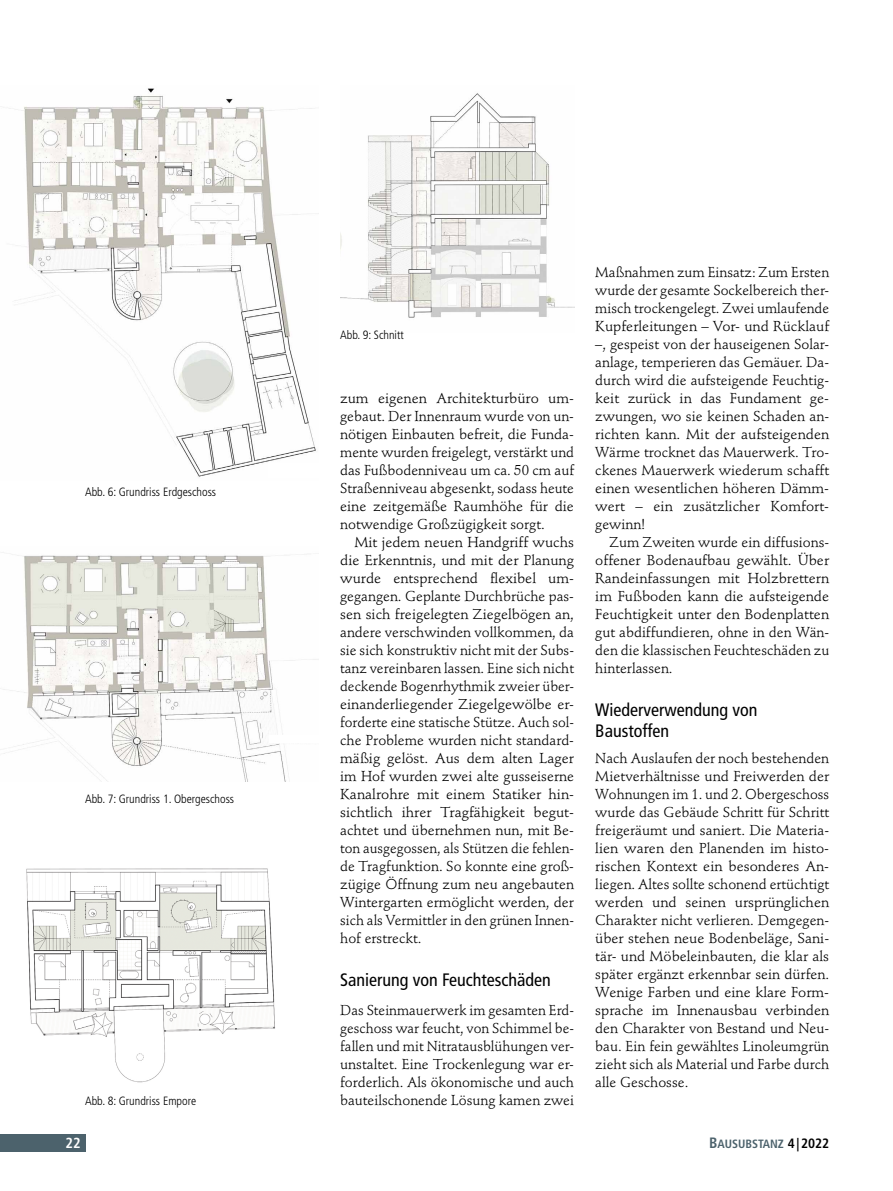
<style>
.page{position:relative;width:893px;height:1191px;background:#fff}
.page>*{position:absolute;margin:0;border:0;box-sizing:border-box;transform-origin:0 0}
.Ü1{font:condensed 18px/21.6px "Frutiger LT Std";color:#000}
.t1{font:700 condensed 14.55px "Frutiger LT Std";color:#fff}
.Grundschrift_ohne_Ei{font:14.25px/18px "Stempel Schneidler Std";color:#000;text-align:justify}
.Grundschrift_mit_Ein{font:14.25px/18px "Stempel Schneidler Std";color:#000;text-align:justify}
.Bild-_Infotext{font:300 condensed 12px "Frutiger LT Std";color:#000}
.t2{font:12px "Frutiger LT Std Bold Cn SC800";color:#4c626c}
.s1{font-size:15px}
.s2{font-size:13.5px;color:#000}
</style>
<div class="page">
<div style="left:0;top:1134px;width:85px;height:17px;background:#4c626c"></div>
<img style="left:340px;top:93px;width:234px;height:225px">
<img style="left:9px;top:88px;width:310px;height:389px">
<div style="left:268px;top:463px;width:55px;height:14px;background:#fff"></div>
<img style="left:0;top:552px;width:319px;height:229px">
<div style="left:269px;top:734px;width:53px;height:8px;background:#fff"></div>
<img style="left:26px;top:868px;width:249px;height:215px">
<div style="left:266px;top:1044px;width:47px;height:25px;background:#fff"></div>
<p class="Bild-_Infotext" style="left:85px;top:485px;width:133px">Abb. 6: Grundriss Erdgeschoss</p>
<p class="Bild-_Infotext" style="left:85px;top:792px;width:151px">Abb. 7: Grundriss 1. Obergeschoss</p>
<p class="Bild-_Infotext" style="left:85px;top:1093px;width:113px">Abb. 8: Grundriss Empore</p>
<p class="Bild-_Infotext" style="left:340px;top:328px;width:65px">Abb. 9: Schnitt</p>
<p class="Grundschrift_mit_Ein" style="left:340px;top:389px;width:235px">zum eigenen Architekturbüro um&shy;gebaut. Der Innenraum wurde von un&shy;nötigen Einbauten befreit, die Funda&shy;mente wurden freigelegt, verstärkt und das Fußbodenniveau um ca. 50 cm auf Straßenniveau abgesenkt, sodass heute eine zeitgemäße Raumhöhe für die notwendige Großzügigkeit sorgt.</p>
<p class="Grundschrift_mit_Ein" style="left:340px;top:533px;width:235px;text-indent:14px">Mit jedem neuen Handgriff wuchs die Erkenntnis, und mit der Planung wurde entsprechend flexibel um&shy;gegangen. Geplante Durchbrüche pas&shy;sen sich freigelegten Ziegelbögen an, andere verschwinden vollkommen, da sie sich konstruktiv nicht mit der Subs&shy;tanz vereinbaren lassen. Eine sich nicht deckende Bogenrhythmik zweier über&shy;einanderliegender Ziegelgewölbe er&shy;forderte eine statische Stütze. Auch sol&shy;che Probleme wurden nicht standard&shy;mäßig gelöst. Aus dem alten Lager im Hof wurden zwei alte gusseiserne Kanalrohre mit einem Statiker hin&shy;sichtlich ihrer Tragfähigkeit begut&shy;achtet und übernehmen nun, mit Be&shy;ton ausgegossen, als Stützen die fehlen&shy;de Tragfunktion. So konnte eine groß&shy;zügige Öffnung zum neu angebauten Wintergarten ermöglicht werden, der sich als Vermittler in den grünen Innen&shy;hof erstreckt.</p>
<p class="Ü1" style="left:340px;top:968px;width:212px">Sanierung von Feuchteschäden</p>
<p class="Grundschrift_ohne_Ei" style="left:340px;top:1001px;width:235px">Das Steinmauerwerk im gesamten Erd&shy;geschoss war feucht, von Schimmel be&shy;fallen und mit Nitratausblühungen ver&shy;unstaltet. Eine Trockenlegung war er&shy;forderlich. Als ökonomische und auch bauteilschonende Lösung kamen zwei</p>
<p class="Grundschrift_ohne_Ei" style="left:595px;top:263px;width:235px">Maßnahmen zum Einsatz: Zum Ersten wurde der gesamte Sockelbereich ther&shy;misch trockengelegt. Zwei umlaufende Kupferleitungen – Vor- und Rücklauf –, gespeist von der hauseigenen Solar&shy;anlage, temperieren das Gemäuer. Da&shy;durch wird die aufsteigende Feuchtig&shy;keit zurück in das Fundament ge&shy;zwungen, wo sie keinen Schaden an&shy;richten kann. Mit der aufsteigenden Wärme trocknet das Mauerwerk. Tro&shy;ckenes Mauerwerk wiederum schafft einen wesentlichen höheren Dämm&shy;wert – ein zusätzlicher Komfort&shy;gewinn!</p>
<p class="Grundschrift_mit_Ein" style="left:595px;top:533px;width:235px;text-indent:14px">Zum Zweiten wurde ein diffusions&shy;offener Bodenaufbau gewählt. Über Randeinfassungen mit Holzbrettern im Fußboden kann die aufsteigende Feuchtigkeit unter den Bodenplatten gut abdiffundieren, ohne in den Wän&shy;den die klassischen Feuchteschäden zu hinterlassen.</p>
<p class="Ü1" style="left:595px;top:698px;width:164px">Wiederverwendung von<br>Baustoffen</p>
<p class="Grundschrift_ohne_Ei" style="left:595px;top:749px;width:235px">Nach Auslaufen der noch bestehenden Mietverhältnisse und Freiwerden der Wohnungen im 1. und 2. Obergeschoss wurde das Gebäude Schritt für Schritt freigeräumt und saniert. Die Materia&shy;lien waren den Planenden im histo&shy;rischen Kontext ein besonderes An&shy;liegen. Altes sollte schonend ertüchtigt werden und seinen ursprünglichen Charakter nicht verlieren. Demgegen&shy;über stehen neue Bodenbeläge, Sani&shy;tär- und Möbeleinbauten, die klar als später ergänzt erkennbar sein dürfen.<br>Wenige Farben und eine klare Form&shy;sprache im Innenausbau verbinden den Charakter von Bestand und Neu&shy;bau. Ein fein gewähltes Linoleumgrün zieht sich als Material und Farbe durch alle Geschosse.</p>
<p class="t1" style="left:66px;top:1134px;width:17px">22</p>
<p class="t2" style="left:709px;top:1137px;width:121px"><span class="s1">B</span>AUSUBSTANZ <span class="s2">4|2022</span></p>
</div>
